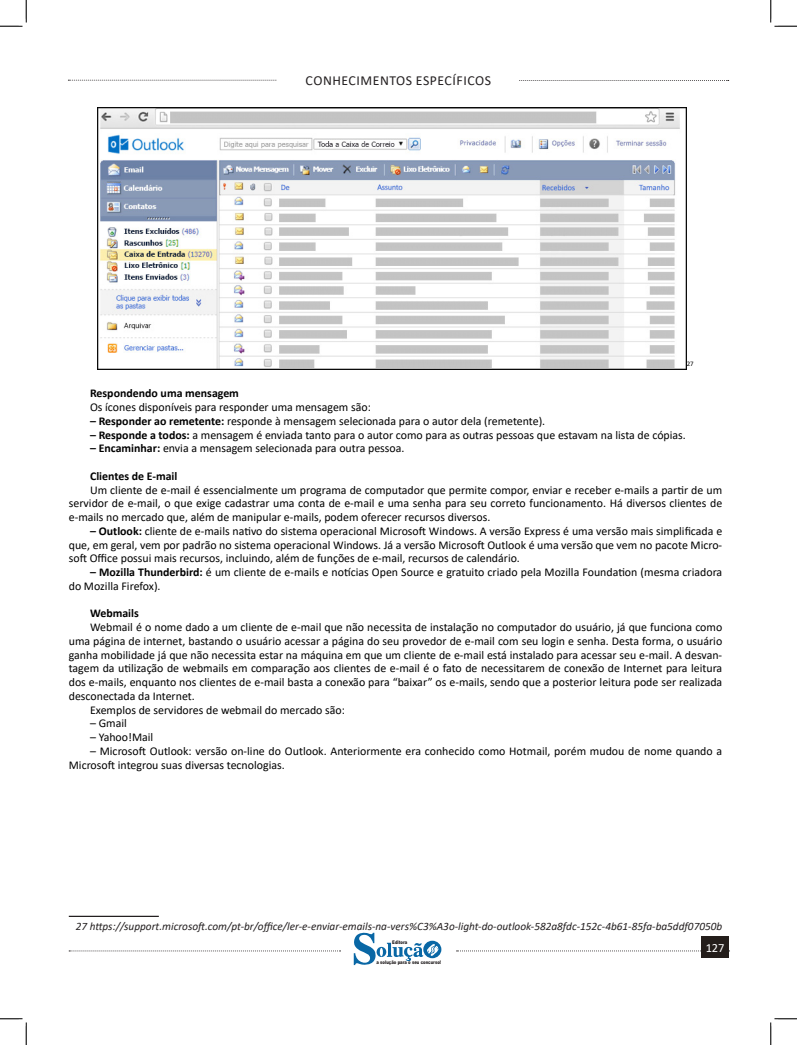
<style>
.page{position:relative;width:797px;height:1045px;background:#fff}
.page>*{position:absolute;margin:0;border:0;box-sizing:border-box;transform-origin:0 0}
.t1{font:13.75px "Calibri";letter-spacing:.04em;color:#231f20}
.t2{font:12.5px "Calibri";color:#fff}
.t3{font:11.88px/13.8px "Calibri";color:#000;text-align:justify}
.TITULO_DE_ASSUNTO__CORPO{font:700 11.88px "Calibri";color:#000}
.FONT_REF{font:italic 11.25px "Calibri";color:#231f20}
.t4{font:6.88px "Calibri";color:#000}
.t5{font:900 5px "Arial";color:#231f20;scale:.76 1}
.s1{font-weight:700}
</style>
<div class="page">
<svg style="left:69px;top:950px;width:271px;height:1px"></svg>
<svg style="left:68px;top:80px;width:209px;height:1px"></svg>
<svg style="left:519px;top:80px;width:209px;height:1px"></svg>
<svg style="left:456px;top:950px;width:245px;height:1px"></svg>
<div style="left:701px;top:936px;width:28px;height:22px;background:#241e1b"></div>
<svg style="left:354px;top:930px;width:87px;height:35px"></svg>
<img style="left:97px;top:108px;width:589px;height:262px">
<hr style="left:69px;top:915px;width:90px;height:2px;background:#231f20">
<svg style="left:0;top:0;width:27px;height:27px"></svg>
<svg style="left:0;top:1018px;width:27px;height:27px"></svg>
<svg style="left:770px;top:0;width:27px;height:27px"></svg>
<svg style="left:770px;top:1018px;width:27px;height:27px"></svg>
<p class="t1" style="left:305px;top:71px;width:187px">CONHECIMENTOS ESPECÍFICOS</p>
<p class="t4" style="left:686px;top:359px;width:9px">27</p>
<p class="TITULO_DE_ASSUNTO__CORPO" style="left:90px;top:385px;width:150px">Respondendo uma mensagem</p>
<p class="t3" style="left:90px;top:400px;width:282px">Os ícones disponíveis para responder uma mensagem são:</p>
<p class="t3" style="left:90px;top:414px;width:456px"><span class="s1">– Responder ao remetente:</span> responde à mensagem selecionada para o autor dela (remetente).</p>
<p class="t3" style="left:90px;top:427px;width:597px"><span class="s1">– Responde a todos:</span> a mensagem é enviada tanto para o autor como para as outras pessoas que estavam na lista de cópias.</p>
<p class="t3" style="left:90px;top:441px;width:316px"><span class="s1">– Encaminhar:</span> envia a mensagem selecionada para outra pessoa.</p>
<p class="TITULO_DE_ASSUNTO__CORPO" style="left:90px;top:467px;width:89px">Clientes de E-mail</p>
<p class="t3" style="left:69px;top:482px;width:655px;text-indent:21px">Um cliente de e-mail é essencialmente um programa de computador que permite compor, enviar e receber e-mails a partir de um servidor de e-mail, o que exige cadastrar uma conta de e-mail e uma senha para seu correto funcionamento. Há diversos clientes de e-mails no mercado que, além de manipular e-mails, podem oferecer recursos diversos.</p>
<p class="t3" style="left:69px;top:524px;width:655px;text-indent:21px"><span class="s1">– Outlook:</span> cliente de e-mails nativo do sistema operacional Microsoft Windows. A versão Express é uma versão mais simplificada e que, em geral, vem por padrão no sistema operacional Windows. Já a versão Microsoft Outlook é uma versão que vem no pacote Micro&shy;soft Office possui mais recursos, incluindo, além de funções de e-mail, recursos de calendário.</p>
<p class="t3" style="left:69px;top:565px;width:655px;text-indent:21px"><span class="s1">– Mozilla Thunderbird:</span> é um cliente de e-mails e notícias Open Source e gratuito criado pela Mozilla Foundation (mesma criadora do Mozilla Firefox).</p>
<p class="TITULO_DE_ASSUNTO__CORPO" style="left:90px;top:605px;width:50px">Webmails</p>
<p class="t3" style="left:69px;top:620px;width:655px;text-indent:21px">Webmail é o nome dado a um cliente de e-mail que não necessita de instalação no computador do usuário, já que funciona como uma página de internet, bastando o usuário acessar a página do seu provedor de e-mail com seu login e senha. Desta forma, o usuário ganha mobilidade já que não necessita estar na máquina em que um cliente de e-mail está instalado para acessar seu e-mail. A desvan&shy;tagem da utilização de webmails em comparação aos clientes de e-mail é o fato de necessitarem de conexão de Internet para leitura dos e-mails, enquanto nos clientes de e-mail basta a conexão para “baixar” os e-mails, sendo que a posterior leitura pode ser realizada desconectada da Internet.</p>
<p class="t3" style="left:90px;top:702px;width:256px">Exemplos de servidores de webmail do mercado são:</p>
<p class="t3" style="left:90px;top:716px;width:38px">– Gmail</p>
<p class="t3" style="left:90px;top:730px;width:65px">– Yahoo!Mail</p>
<p class="t3" style="left:69px;top:744px;width:655px;text-indent:21px">– Microsoft Outlook: versão on-line do Outlook. Anteriormente era conhecido como Hotmail, porém mudou de nome quando a<br>Microsoft integrou suas diversas tecnologias.</p>
<p class="FONT_REF" style="left:76px;top:918px;width:648px">27 https://support.microsoft.com/pt-br/office/ler-e-enviar-emails-na-vers%C3%A3o-light-do-outlook-582a8fdc-152c-4b61-85fa-ba5ddf07050b</p>
<p class="t5" style="left:392px;top:939px;width:21px">Editora</p>
<p class="t5" style="left:376px;top:959px;width:86px">a solução para o seu concurso!</p>
<p class="t2" style="left:706px;top:939px;width:20px">127</p>
</div>
